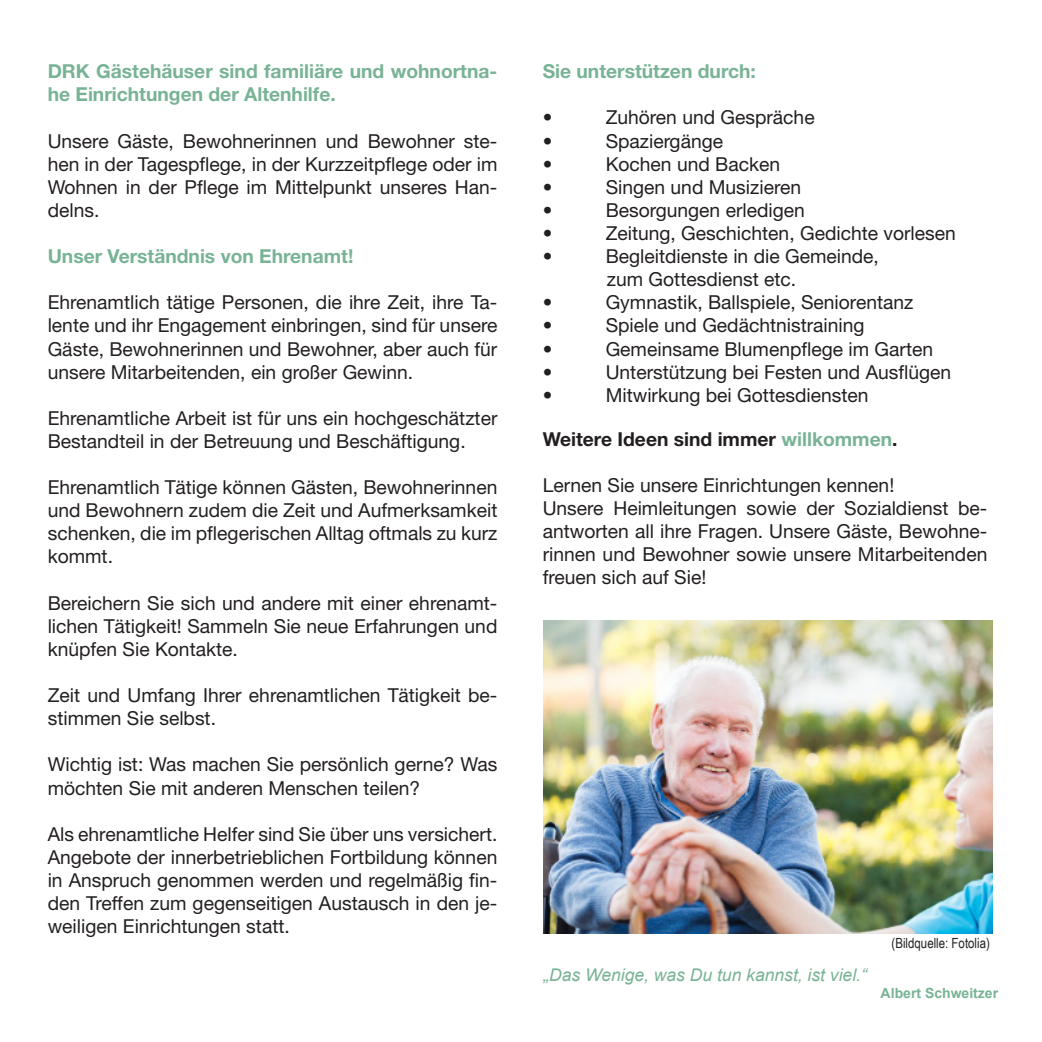
<style>
.page{position:relative;width:1042px;height:1042px;background:#fff}
.page>*{position:absolute;margin:0;border:0;box-sizing:border-box;transform-origin:0 0}
.t1{font:19.25px/23.1px "Helvetica Neue LT Std";color:#231f20;text-align:justify}
.t2{font:700 19.25px/23.1px "Helvetica Neue LT Std";color:#78b395}
.t3{font:700 19.25px "Helvetica Neue LT Std";color:#231f20}
.t4{font:italic 17.5px "Arial";color:#78b395}
.t5{font:14px "Arial Narrow";color:#231f20}
.t6{font:700 14px "Arial";color:#78b395}
.s1{color:#78b395}
</style>
<div class="page">
<img style="left:543px;top:620px;width:449px;height:313px">
<p class="t2" style="left:48px;top:59px;width:451px">DRK Gästehäuser sind familiäre und wohnortna&shy;he Einrichtungen der Altenhilfe.</p>
<p class="t1" style="left:48px;top:129px;width:451px">Unsere Gäste, Bewohnerinnen und Bewohner ste&shy;hen in der Tagespflege, in der Kurzzeitpflege oder im Wohnen in der Pflege im Mittelpunkt unseres Han&shy;delns.</p>
<p class="t2" style="left:48px;top:244px;width:307px">Unser Verständnis von Ehrenamt!</p>
<p class="t1" style="left:48px;top:291px;width:451px">Ehrenamtlich tätige Personen, die ihre Zeit, ihre Ta&shy;lente und ihr Engagement einbringen, sind für unsere Gäste, Bewohnerinnen und Bewohner, aber auch für unsere Mitarbeitenden, ein großer Gewinn.</p>
<p class="t1" style="left:48px;top:406px;width:451px">Ehrenamtliche Arbeit ist für uns ein hochgeschätzter<br>Bestandteil in der Betreuung und Beschäftigung.</p>
<p class="t1" style="left:48px;top:475px;width:451px">Ehrenamtlich Tätige können Gästen, Bewohnerinnen und Bewohnern zudem die Zeit und Aufmerksamkeit schenken, die im pflegerischen Alltag oftmals zu kurz kommt.</p>
<p class="t1" style="left:48px;top:591px;width:451px">Bereichern Sie sich und andere mit einer ehrenamt&shy;lichen Tätigkeit! Sammeln Sie neue Erfahrungen und knüpfen Sie Kontakte.</p>
<p class="t1" style="left:48px;top:683px;width:451px">Zeit und Umfang Ihrer ehrenamtlichen Tätigkeit be&shy;stimmen Sie selbst.</p>
<p class="t1" style="left:48px;top:753px;width:451px">Wichtig ist: Was machen Sie persönlich gerne? Was möchten Sie mit anderen Menschen teilen?</p>
<p class="t1" style="left:48px;top:822px;width:451px">Als ehrenamtliche Helfer sind Sie über uns versichert.<br>Angebote der innerbetrieblichen Fortbildung können in Anspruch genommen werden und regelmäßig fin&shy;den Treffen zum gegenseitigen Austausch in den je&shy;weiligen Einrichtungen statt.</p>
<p class="t2" style="left:543px;top:59px;width:215px">Sie unterstützen durch:</p>
<p class="t1" style="left:543px;top:106px;width:11px">•</p>
<p class="t1" style="left:606px;top:106px;width:210px">Zuhören und Gespräche</p>
<p class="t1" style="left:543px;top:129px;width:11px">•</p>
<p class="t1" style="left:606px;top:129px;width:119px">Spaziergänge</p>
<p class="t1" style="left:543px;top:152px;width:11px">•</p>
<p class="t1" style="left:606px;top:152px;width:176px">Kochen und Backen</p>
<p class="t1" style="left:543px;top:175px;width:11px">•</p>
<p class="t1" style="left:606px;top:175px;width:197px">Singen und Musizieren</p>
<p class="t1" style="left:543px;top:198px;width:11px">•</p>
<p class="t1" style="left:606px;top:198px;width:201px">Besorgungen erledigen</p>
<p class="t1" style="left:543px;top:221px;width:11px">•</p>
<p class="t1" style="left:606px;top:221px;width:352px">Zeitung, Geschichten, Gedichte vorlesen</p>
<p class="t1" style="left:543px;top:244px;width:11px">•</p>
<p class="t1" style="left:606px;top:244px;width:275px">Begleitdienste in die Gemeinde,</p>
<p class="t1" style="left:607px;top:267px;width:191px">zum Gottesdienst etc.</p>
<p class="t1" style="left:543px;top:291px;width:11px">•</p>
<p class="t1" style="left:606px;top:291px;width:309px">Gymnastik, Ballspiele, Seniorentanz</p>
<p class="t1" style="left:543px;top:314px;width:11px">•</p>
<p class="t1" style="left:606px;top:314px;width:260px">Spiele und Gedächtnistraining</p>
<p class="t1" style="left:543px;top:337px;width:11px">•</p>
<p class="t1" style="left:606px;top:337px;width:329px">Gemeinsame Blumenpflege im Garten</p>
<p class="t1" style="left:543px;top:360px;width:11px">•</p>
<p class="t1" style="left:606px;top:360px;width:347px">Unterstützung bei Festen und Ausflügen</p>
<p class="t1" style="left:543px;top:383px;width:11px">•</p>
<p class="t1" style="left:606px;top:383px;width:264px">Mitwirkung bei Gottesdiensten</p>
<p class="t3" style="left:543px;top:427px;width:356px">Weitere Ideen sind immer <span class="s1">willkommen</span>.</p>
<p class="t1" style="left:543px;top:473px;width:353px">Lernen Sie unsere Einrichtungen kennen!</p>
<p class="t1" style="left:543px;top:496px;width:446px">Unsere Heimleitungen sowie der Sozialdienst be&shy;antworten all ihre Fragen. Unsere Gäste, Bewohne&shy;rinnen und Bewohner sowie unsere Mitarbeitenden freuen sich auf Sie!</p>
<p class="t4" style="left:543px;top:964px;width:325px">„Das Wenige, was Du tun kannst, ist viel.“</p>
<p class="t5" style="left:891px;top:933px;width:100px">(Bildquelle: Fotolia)</p>
<p class="t6" style="left:880px;top:983px;width:119px">Albert Schweitzer</p>
</div>
